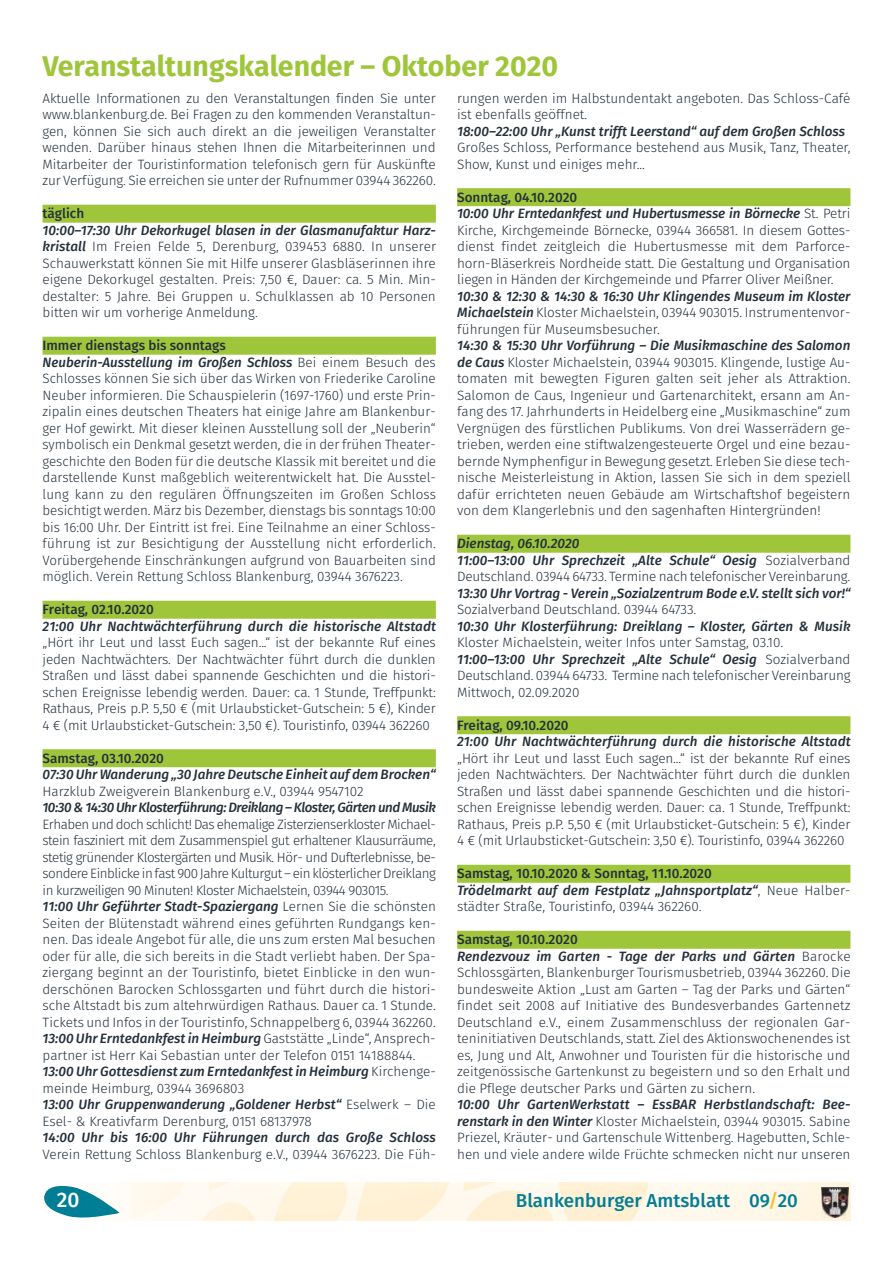
<style>
.page{position:relative;width:893px;height:1263px;background:#fff}
.page>*{position:absolute;margin:0;border:0;box-sizing:border-box;transform-origin:0 0}
.t1{font:700 28.5px "Fira Sans";color:#9fc63b}
.t2{font:500 21px "Fira Sans";color:#fff}
.t3{font:500 18.75px "Fira Sans";color:#007e96}
.t4{font:300 13.5px/16.5px "Fira Sans";color:#25303b}
.t5{font:italic 500 13.5px "Fira Sans";color:#25303b}
.t6{font:500 13.5px "Fira Sans";color:#25303b}
.t7{font:italic 500 13.5px "Fira Sans";letter-spacing:-.035em;color:#25303b}
.s1{font-weight:500;font-style:italic}
.s2{font-weight:500}
.s3{color:#fcbf2c}
</style>
<div class="page">
<img style="left:129px;top:1182px;width:721px;height:38px">
<svg style="left:44px;top:1185px;width:76px;height:33px"></svg>
<img style="left:821px;top:1187px;width:27px;height:30px">
<div style="left:43px;top:205px;width:393px;height:18px;background:#9fc63b"></div>
<div style="left:43px;top:337px;width:393px;height:18px;background:#9fc63b"></div>
<div style="left:43px;top:601px;width:393px;height:18px;background:#9fc63b"></div>
<div style="left:43px;top:749px;width:393px;height:18px;background:#9fc63b"></div>
<div style="left:457px;top:188px;width:393px;height:18px;background:#9fc63b"></div>
<div style="left:457px;top:535px;width:393px;height:18px;background:#9fc63b"></div>
<div style="left:457px;top:716px;width:393px;height:18px;background:#9fc63b"></div>
<div style="left:457px;top:865px;width:393px;height:18px;background:#9fc63b"></div>
<div style="left:457px;top:931px;width:393px;height:18px;background:#9fc63b"></div>
<h1 class="t1" style="left:43px;top:46px;width:517px">Veranstaltungskalender – Oktober 2020</h1>
<p class="t4" style="left:43px;top:91px;width:395px;text-align:justify">Aktuelle Informationen zu den Veranstaltungen finden Sie unter www.blankenburg.de. Bei Fragen zu den kommenden Veranstaltun&shy;gen, können Sie sich auch direkt an die jeweiligen Veranstalter wenden. Darüber hinaus stehen Ihnen die Mitarbeiterinnen und Mitarbeiter der Touristinformation telefonisch gern für Auskünfte zur Verfügung. Sie erreichen sie unter der Rufnummer 03944 362260.</p>
<p class="t6" style="left:43px;top:204px;width:43px">täglich</p>
<p class="t4" style="left:43px;top:223px;width:395px;text-align:justify"><span class="s1">10:00–17:30 Uhr Dekorkugel blasen in der Glasmanufaktur Harz&shy;kristall</span> Im Freien Felde 5, Derenburg, 039453 6880. In unserer Schauwerkstatt können Sie mit Hilfe unserer Glasbläserinnen ihre eigene Dekorkugel gestalten. Preis: 7,50 €, Dauer: ca. 5 Min. Min&shy;destalter: 5 Jahre. Bei Gruppen u. Schulklassen ab 10 Personen bitten wir um vorherige Anmeldung.</p>
<p class="t4" style="left:43px;top:338px;width:395px"><span class="s2">Immer dienstags bis sonntags<br></span><span class="s1">Neuberin-Ausstellung im Großen Schloss</span> Bei einem Besuch des Schlosses kö nnen Sie sich ü ber das Wirken von Friederike Caroline Neuber informieren. Die Schauspielerin (1697-1760) und erste Prin&shy;zipalin eines deutschen Theaters hat einige Jahre am Blankenbur&shy;ger Hof gewirkt. Mit dieser kleinen Ausstellung soll der „Neuberin“ symbolisch ein Denkmal gesetzt werden, die in der frü hen Theater&shy;geschichte den Boden fü r die deutsche Klassik mit bereitet und die darstellende Kunst maßgeblich weiterentwickelt hat. Die Ausstel&shy;lung kann zu den regulären Öffnungszeiten im Großen Schloss besichtigt werden. März bis Dezember, dienstags bis sonntags 10:00 bis 16:00 Uhr. Der Eintritt ist frei. Eine Teilnahme an einer Schloss&shy;führung ist zur Besichtigung der Ausstellung nicht erforderlich.<br>Vorübergehende Einschränkungen aufgrund von Bauarbeiten sind möglich. Verein Rettung Schloss Blankenburg, 03944 3676223.</p>
<p class="t6" style="left:43px;top:600px;width:113px">Freitag, 02.10.2020</p>
<p class="t5" style="left:43px;top:616px;width:395px">21:00 Uhr Nachtwächterführung durch die historische Altstadt</p>
<p class="t4" style="left:43px;top:635px;width:395px;text-align:justify">„Hört ihr Leut und lasst Euch sagen...“ ist der bekannte Ruf eines jeden Nachtwächters. Der Nachtwächter führt durch die dunklen Straßen und lässt dabei spannende Geschichten und die histori&shy;schen Ereignisse lebendig werden. Dauer: ca. 1 Stunde, Treffpunkt:<br>Rathaus, Preis p.P. 5,50 € (mit Urlaubsticket-Gutschein: 5 €), Kinder 4 € (mit Urlaubsticket-Gutschein: 3,50 €). Touristinfo, 03944 362260</p>
<p class="t6" style="left:43px;top:748px;width:123px">Samstag, 03.10.2020</p>
<p class="t5" style="left:43px;top:765px;width:395px">07:30 Uhr Wanderung „30 Jahre Deutsche Einheit auf dem Brocken“</p>
<p class="t4" style="left:43px;top:784px;width:323px">Harzklub Zweigverein Blankenburg e.V., 03944 9547102</p>
<p class="t7" style="left:43px;top:798px;width:395px">10:30 &amp; 14:30 Uhr Klosterführung: Dreiklang – Kloster, Gärten und Musik</p>
<p class="t4" style="left:43px;top:817px;width:395px">Erhaben und doch schlicht! Das ehemalige Zisterzienserkloster Michael&shy;stein fasziniert mit dem Zusammenspiel gut erhaltener Klausurräume, stetig grünender Klostergärten und Musik. Hör- und Dufterlebnisse, be&shy;sondere Einblicke in fast 900 Jahre Kulturgut – ein klösterlicher Dreiklang in kurzweiligen 90 Minuten! Kloster Michaelstein, 03944 903015.<br><span class="s1">11:00 Uhr Geführter Stadt-Spaziergang</span> Lernen Sie die schönsten Seiten der Blütenstadt während eines geführten Rundgangs ken&shy;nen. Das ideale Angebot für alle, die uns zum ersten Mal besuchen oder für alle, die sich bereits in die Stadt verliebt haben. Der Spa&shy;ziergang beginnt an der Touristinfo, bietet Einblicke in den wun&shy;derschönen Barocken Schlossgarten und führt durch die histori&shy;sche Altstadt bis zum altehrwürdigen Rathaus. Dauer ca. 1 Stunde.<br>Tickets und Infos in der Touristinfo, Schnappelberg 6, 03944 362260.<br><span class="s1">13:00 Uhr Erntedankfest in Heimburg</span> Gaststätte „Linde“, Ansprech&shy;partner ist Herr Kai Sebastian unter der Telefon 0151 14188844.<br><span class="s1">13:00 Uhr Gottesdienst zum Erntedankfest in Heimburg</span> Kirchenge&shy;meinde Heimburg, 03944 3696803<br><span class="s1">13:00 Uhr Gruppenwanderung „Goldener Herbst“</span> Eselwerk – Die Esel- &amp; Kreativfarm Derenburg, 0151 68137978</p>
<p class="t5" style="left:43px;top:1128px;width:395px">14:00 Uhr bis 16:00 Uhr Führungen durch das Große Schloss</p>
<p class="t4" style="left:43px;top:1147px;width:395px">Verein Rettung Schloss Blankenburg e.V., 03944 3676223. Die Füh-</p>
<p class="t4" style="left:457px;top:91px;width:395px">rungen werden im Halbstundentakt angeboten. Das Schloss-Café ist ebenfalls geöffnet.</p>
<p class="t5" style="left:457px;top:121px;width:389px">18:00–22:00 Uhr „Kunst trifft Leerstand“ auf dem Großen Schloss</p>
<p class="t4" style="left:457px;top:140px;width:395px">Großes Schloss, Performance bestehend aus Musik, Tanz, Theater,<br>Show, Kunst und einiges mehr...</p>
<p class="t4" style="left:457px;top:190px;width:395px"><span class="s2">Sonntag, 04.10.2020<br></span><span class="s1">10:00 Uhr Erntedankfest und Hubertusmesse in Börnecke</span> St. Petri Kirche, Kirchgemeinde Börnecke, 03944 366581. In diesem Gottes&shy;dienst findet zeitgleich die Hubertusmesse mit dem Parforce&shy;horn-Bläserkreis Nordheide statt. Die Gestaltung und Organisation liegen in Händen der Kirchgemeinde und Pfarrer Oliver Meißner.</p>
<p class="t4" style="left:457px;top:289px;width:395px;text-align:justify"><span class="s1">10:30 &amp; 12:30 &amp; 14:30 &amp; 16:30 Uhr Klingendes Museum im Kloster Michaelstein</span> Kloster Michaelstein, 03944 903015. Instrumentenvor&shy;führungen für Museumsbesucher.</p>
<p class="t4" style="left:457px;top:338px;width:395px;text-align:justify"><span class="s1">14:30 &amp; 15:30 Uhr Vorführung – Die Musikmaschine des Salomon de Caus</span> Kloster Michaelstein, 03944 903015. Klingende, lustige Au&shy;tomaten mit bewegten Figuren galten seit jeher als Attraktion.<br>Salomon de Caus, Ingenieur und Gartenarchitekt, ersann am An&shy;fang des 17. Jahrhunderts in Heidelberg eine „Musikmaschine“ zum Vergnügen des fürstlichen Publikums. Von drei Wasserrädern ge&shy;trieben, werden eine stiftwalzengesteuerte Orgel und eine bezau&shy;bernde Nymphenfigur in Bewegung gesetzt. Erleben Sie diese tech&shy;nische Meisterleistung in Aktion, lassen Sie sich in dem speziell dafür errichteten neuen Gebäude am Wirtschaftshof begeistern von dem Klangerlebnis und den sagenhaften Hintergründen!</p>
<p class="t4" style="left:457px;top:536px;width:395px"><span class="s1">Dienstag, 06.10.2020<br>11:00–13:00 Uhr Sprechzeit „Alte Schule“ Oesig</span> Sozialverband<br>Deutschland. 03944 64733. Termine nach telefonischer Vereinbarung.</p>
<p class="t5" style="left:457px;top:583px;width:395px">13:30 Uhr Vortrag - Verein „Sozialzentrum Bode e.V. stellt sich vor!“</p>
<p class="t4" style="left:457px;top:602px;width:241px">Sozialverband Deutschland. 03944 64733.</p>
<p class="t5" style="left:457px;top:616px;width:395px">10:30 Uhr Klosterführung: Dreiklang – Kloster, Gärten &amp; Musik</p>
<p class="t4" style="left:457px;top:635px;width:395px">Kloster Michaelstein, weiter Infos unter Samstag, 03.10.<br><span class="s1">11:00–13:00 Uhr Sprechzeit „Alte Schule“ Oesig</span> Sozialverband Deutschland. 03944 64733. Termine nach telefonischer Vereinbarung Mittwoch, 02.09.2020</p>
<p class="t6" style="left:457px;top:715px;width:113px">Freitag, 09.10.2020</p>
<p class="t5" style="left:457px;top:732px;width:395px">21:00 Uhr Nachtwächterführung durch die historische Altstadt</p>
<p class="t4" style="left:457px;top:751px;width:395px;text-align:justify">„Hört ihr Leut und lasst Euch sagen...“ ist der bekannte Ruf eines jeden Nachtwächters. Der Nachtwächter führt durch die dunklen Straßen und lässt dabei spannende Geschichten und die histori&shy;schen Ereignisse lebendig werden. Dauer: ca. 1 Stunde, Treffpunkt:<br>Rathaus, Preis p.P. 5,50 € (mit Urlaubsticket-Gutschein: 5 €), Kinder 4 € (mit Urlaubsticket-Gutschein: 3,50 €). Touristinfo, 03944 362260</p>
<p class="t4" style="left:457px;top:866px;width:395px"><span class="s2">Samstag, 10.10.2020 &amp; Sonntag, 11.10.2020<br></span><span class="s1">Trödelmarkt auf dem Festplatz „Jahnsportplatz“</span>, Neue Halber&shy;städter Straße, Touristinfo, 03944 362260.</p>
<p class="t4" style="left:457px;top:932px;width:395px"><span class="s2">Samstag, 10.10.2020<br></span><span class="s1">Rendezvouz im Garten - Tage der Parks und Gärten</span> Barocke Schlossgärten, Blankenburger Tourismusbetrieb, 03944 362260. Die bundesweite Aktion „Lust am Garten – Tag der Parks und Gärten“ findet seit 2008 auf Initiative des Bundesverbandes Gartennetz Deutschland e.V., einem Zusammenschluss der regionalen Gar&shy;teninitiativen Deutschlands, statt. Ziel des Aktionswochenendes ist es, Jung und Alt, Anwohner und Touristen für die historische und zeitgenössische Gartenkunst zu begeistern und so den Erhalt und die Pflege deutscher Parks und Gärten zu sichern.</p>
<p class="t4" style="left:457px;top:1097px;width:395px;text-align:justify"><span class="s1">10:00 Uhr GartenWerkstatt – EssBAR Herbstlandschaft: Bee&shy;renstark in den Winter</span> Kloster Michaelstein, 03944 903015. Sabine Priezel, Kräuter- und Gartenschule Wittenberg. Hagebutten, Schle&shy;hen und viele andere wilde Früchte schmecken nicht nur unseren</p>
<h2 class="t2" style="left:57px;top:1185px;width:24px">20</h2>
<h3 class="t3" style="left:516px;top:1187px;width:283px">Blankenburger Amtsblatt 09<span class="s3">/</span>20</h3>
</div>
